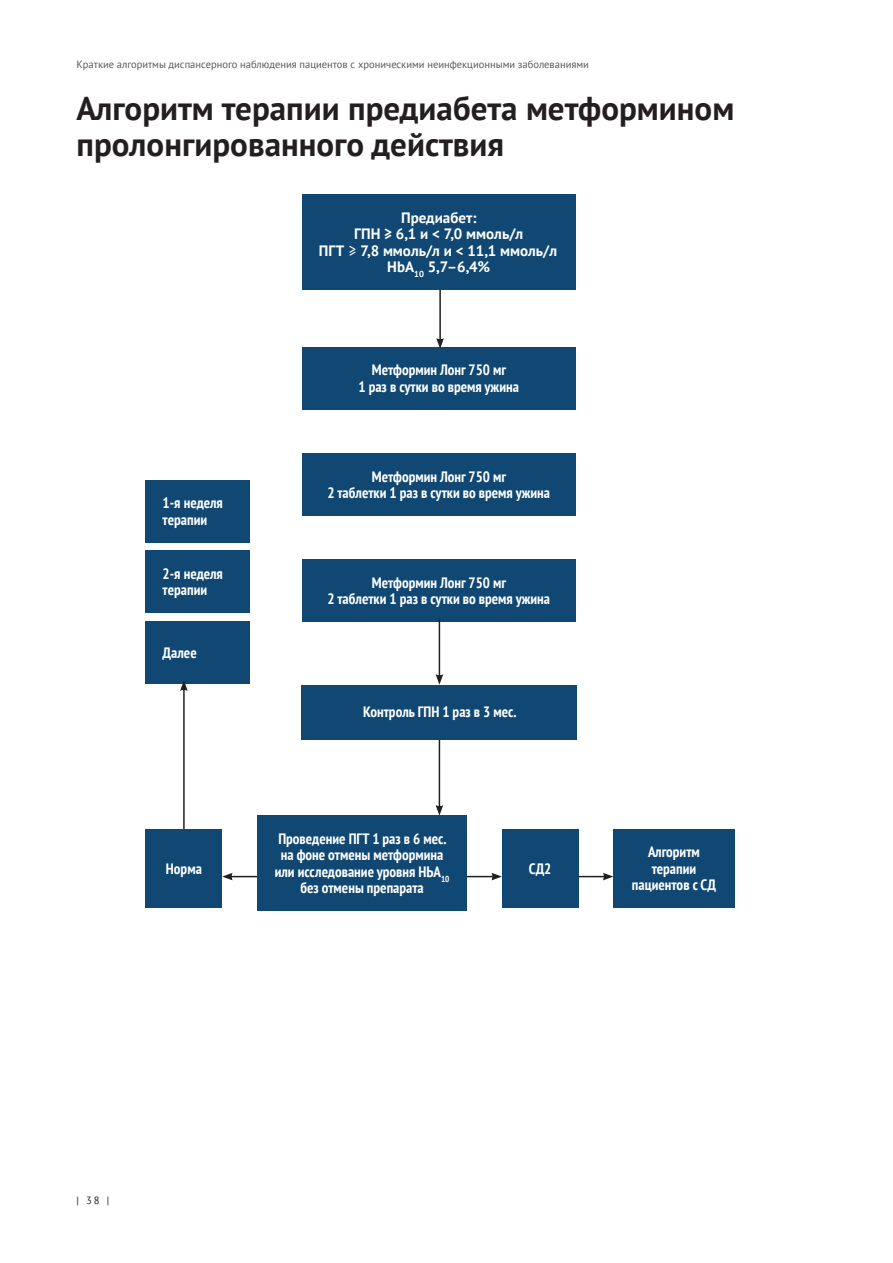
<style>
.page{position:relative;width:893px;height:1263px;background:#fff}
.page>*{position:absolute;margin:0;border:0;box-sizing:border-box;transform-origin:0 0}
.t1{font:700 33px/36.3px "PT Sans";color:#231f20}
.t2{font:700 condensed 15px/16.5px "PT Sans";color:#fff;text-align:center}
.t3{font:700 15px/16.5px "PT Sans";color:#fff;text-align:center}
.t4{font:10.5px "PT Sans";color:#57585a}
.t5{font:10.5px "PT Sans";color:#231f20}
.s1{font-weight:400}
</style>
<div class="page">
<hr style="left:439px;top:735px;width:1px;height:72px;background:#231f20">
<svg style="left:436px;top:805px;width:7px;height:11px"></svg>
<div style="left:302px;top:347px;width:274px;height:62px;background:#114873"></div>
<div style="left:302px;top:453px;width:274px;height:63px;background:#114873"></div>
<div style="left:257px;top:816px;width:210px;height:95px;background:#114873"></div>
<div style="left:502px;top:829px;width:76px;height:79px;background:#114873"></div>
<div style="left:613px;top:829px;width:122px;height:79px;background:#114873"></div>
<div style="left:146px;top:480px;width:104px;height:62px;background:#114873"></div>
<div style="left:146px;top:551px;width:104px;height:62px;background:#114873"></div>
<div style="left:146px;top:621px;width:104px;height:62px;background:#114873"></div>
<div style="left:302px;top:560px;width:274px;height:62px;background:#114873"></div>
<svg style="left:222px;top:873px;width:35px;height:7px"></svg>
<hr style="left:183px;top:689px;width:2px;height:164px;background:#231f20">
<svg style="left:180px;top:681px;width:8px;height:10px"></svg>
<div style="left:146px;top:829px;width:76px;height:79px;background:#114873"></div>
<svg style="left:467px;top:873px;width:35px;height:7px"></svg>
<svg style="left:578px;top:873px;width:35px;height:7px"></svg>
<hr style="left:439px;top:287px;width:2px;height:53px;background:#231f20">
<svg style="left:436px;top:338px;width:8px;height:11px"></svg>
<hr style="left:439px;top:618px;width:1px;height:58px;background:#231f20">
<svg style="left:436px;top:674px;width:7px;height:11px"></svg>
<div style="left:302px;top:195px;width:274px;height:95px;background:#114873"></div>
<div style="left:302px;top:685px;width:275px;height:54px;background:#114873"></div>
<p class="t4" style="left:77px;top:57px;width:514px">Краткие алгоритмы диспансерного наблюдения пациентов с хроническими неинфекционными заболеваниями</p>
<h1 class="t1" style="left:77px;top:89px;width:659px">Алгоритм терапии предиабета метформином пролонгированного действия</h1>
<p class="t3" style="left:319px;top:209px;width:240px">Предиабет:<br>ГПН ≥ 6,1 и &lt; 7,0 ммоль/л<br>ПГТ <span class="s1">≥</span> 7,8 ммоль/л и &lt; 11,1 ммоль/л<br>HbA<sub>10</sub> 5,7–6,4%</p>
<p class="t2" style="left:163px;top:494px;width:62px;text-align:left">1-я неделя терапии</p>
<p class="t2" style="left:163px;top:565px;width:62px;text-align:left">2-я неделя терапии</p>
<p class="t2" style="left:163px;top:644px;width:36px">Далее</p>
<p class="t2" style="left:166px;top:860px;width:37px">Норма</p>
<p class="t2" style="left:358px;top:362px;width:162px">Метформин Лонг 750 мг<br>1 раз в сутки во время ужина</p>
<p class="t2" style="left:327px;top:468px;width:224px">Метформин Лонг 750 мг<br>2 таблетки 1 раз в сутки во время ужина</p>
<p class="t2" style="left:327px;top:574px;width:224px">Метформин Лонг 750 мг<br>2 таблетки 1 раз в сутки во время ужина</p>
<p class="t2" style="left:363px;top:704px;width:155px">Контроль ГПН 1 раз в 3 мес.</p>
<p class="t2" style="left:275px;top:830px;width:176px">Проведение ПГТ 1 раз в 6 мес. на фоне отмены метформина или исследование уровня НЬА<sub>10 </sub>без отмены препарата</p>
<p class="t2" style="left:529px;top:860px;width:24px">СД2</p>
<p class="t2" style="left:632px;top:843px;width:86px">Алгоритм терапии пациентов с СД</p>
<p class="t5" style="left:77px;top:1193px;width:34px">| 38 |</p>
</div>
